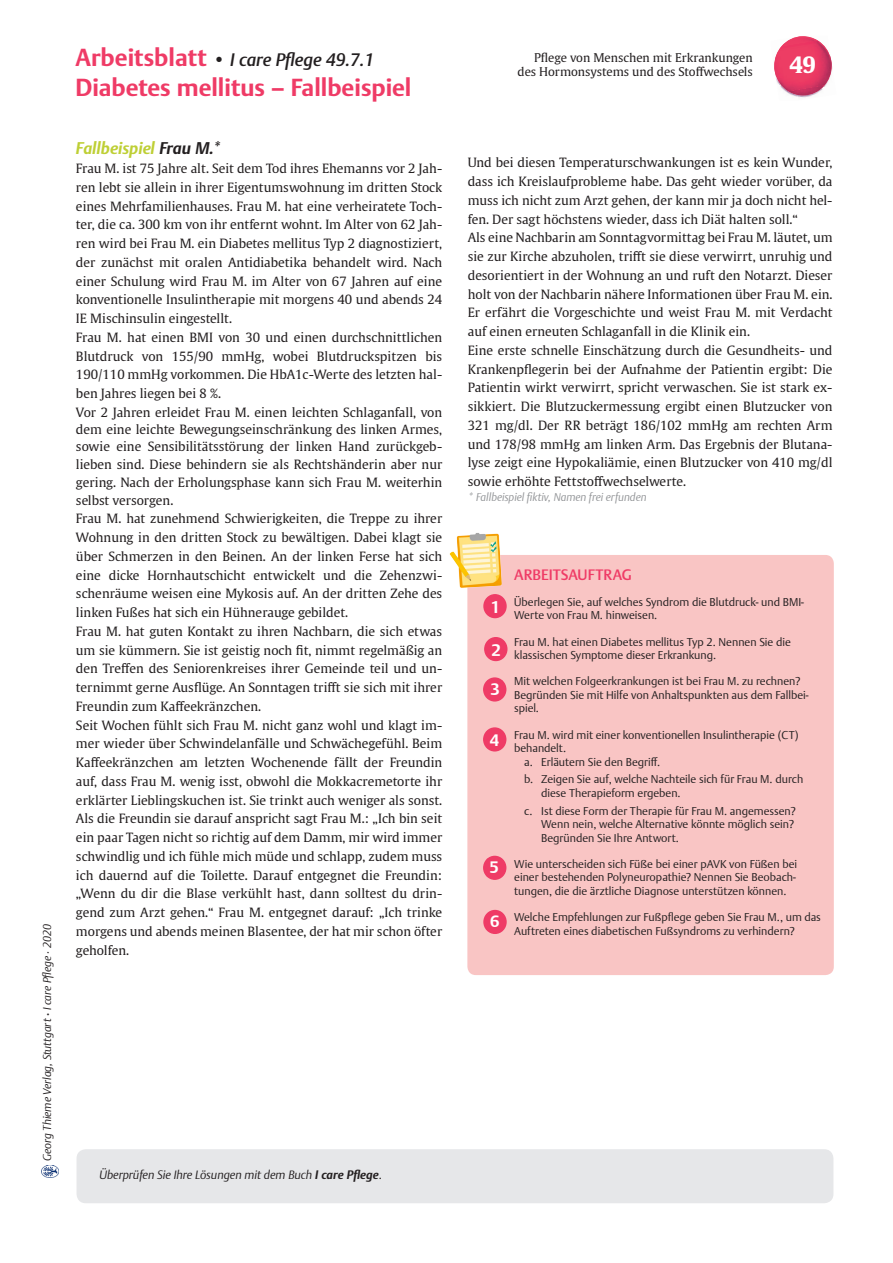
<style>
.page{position:relative;width:893px;height:1263px;background:#fff}
.page>*{position:absolute;margin:0;border:0;box-sizing:border-box;transform-origin:0 0}
.Ü1{font:700 24px "Thieme Argo 2011";color:#ef3b66}
.t1{font:700 22.5px "Thieme Gulliver 2011";color:#fff}
.Ü1-2{font:italic 500 18px "Thieme Argo 2011";color:#231f20}
.Ü2{font:italic 700 16.5px "Thieme Argo 2011";color:#becf35}
.t2{font:700 16.5px "Thieme Argo 2008";color:#fff}
.ÜberschriftKästen{font:500 15px "Thieme Argo 2011";color:#ef3b66}
.Grundtext_mit_Einzug{font:12.75px/18.8px "Thieme Gulliver 2011";color:#231f20;text-align:justify}
.Grundtext{font:12.75px/18.8px "Thieme Gulliver 2011";color:#231f20;text-align:justify}
.Fließtext_mit_Einzug{font:12.75px/17.2px "Thieme Gulliver 2011";color:#231f20;text-align:justify}
.Kapitel{font:12px "Thieme Gulliver 2011";color:#231f20}
.Copyright{font:italic 300 12px "Thieme Argo 2011";color:#231f20}
.ÜberschriftKästen-2{font:300 11.25px/13.5px "Thieme Argo 2008";color:#231f20}
.Copyright-2{font:italic 300 11.25px "Thieme Argo 2011";color:#231f20}
.Copyright-3{font:italic 300 11.25px "Thieme Argo 2011";color:#939598}
.s1{font-weight:500;font-style:normal}
.s2{font-weight:700;font-style:normal;font-size:24px;color:#ef3b66}
.s3{color:#231f20}
.s4{font-weight:700}
.s5{font-style:normal;font-size:11.25px}
</style>
<div class="page">
<div style="left:77px;top:1150px;width:756px;height:52px;background:#e6e7e9;border-radius:9px"></div>
<div style="left:77px;top:1149px;width:756px;height:54px;border:2px solid #e6e7e9;border-radius:9px"></div>
<div style="left:467px;top:555px;width:367px;height:420px;background:#f9c5c4;border-radius:9px"></div>
<div style="left:484px;top:595px;width:22px;height:22px;background:#ef3b66;border-radius:50%"></div>
<div style="left:483px;top:594px;width:24px;height:24px;border:2px solid #ef3b66;border-radius:50%"></div>
<div style="left:485px;top:638px;width:22px;height:22px;background:#ef3b66;border-radius:50%"></div>
<div style="left:484px;top:637px;width:23px;height:24px;border:2px solid #ef3b66;border-radius:50%"></div>
<div style="left:484px;top:678px;width:22px;height:23px;background:#ef3b66;border-radius:50%"></div>
<div style="left:483px;top:677px;width:23px;height:24px;border:2px solid #ef3b66;border-radius:50%"></div>
<div style="left:484px;top:728px;width:22px;height:23px;background:#ef3b66;border-radius:50%"></div>
<div style="left:483px;top:727px;width:23px;height:24px;border:2px solid #ef3b66;border-radius:50%"></div>
<div style="left:484px;top:856px;width:22px;height:23px;background:#ef3b66;border-radius:50%"></div>
<div style="left:483px;top:856px;width:23px;height:24px;border:2px solid #ef3b66;border-radius:50%"></div>
<div style="left:484px;top:910px;width:22px;height:23px;background:#ef3b66;border-radius:50%"></div>
<div style="left:483px;top:910px;width:24px;height:24px;border:2px solid #ef3b66;border-radius:50%"></div>
<img style="left:449px;top:533px;width:56px;height:66px">
<img style="left:41px;top:1165px;width:17px;height:13px">
<img style="left:785px;top:91px;width:28px;height:7px">
<img style="left:774px;top:40px;width:58px;height:51px">
<img style="left:788px;top:85px;width:37px;height:10px">
<img style="left:781px;top:36px;width:37px;height:10px">
<p class="Copyright-2" style="left:40px;top:1161px;width:239px;rotate:-90deg">Georg Thieme Verlag, Stuttgart <span class="s1">·</span> I care Pflege · 2020</p>
<p class="Ü1-2" style="left:75px;top:48px;width:300px"><span class="s2">Arbeitsblatt</span> • I care Pflege 49.7.1</p>
<p class="Ü1" style="left:75px;top:71px;width:337px">Diabetes mellitus – Fallbeispiel</p>
<p class="Ü2" style="left:76px;top:138px;width:147px">Fallbeispiel <span class="s3">Frau M.*</span></p>
<p class="Grundtext" style="left:76px;top:158px;width:368px">Frau M. ist 75 Jahre alt. Seit dem Tod ihres Ehemanns vor 2 Jah&shy;ren lebt sie allein in ihrer Eigentumswohnung im dritten Stock eines Mehrfamilienhauses. Frau M. hat eine verheiratete Toch&shy;ter, die ca. 300 km von ihr entfernt wohnt. Im Alter von 62 Jah&shy;ren wird bei Frau M. ein Diabetes mellitus Typ 2 diagnostiziert, der zunächst mit oralen Antidiabetika behandelt wird. Nach einer Schulung wird Frau M. im Alter von 67 Jahren auf eine konventionelle Insulintherapie mit morgens 40 und abends 24<br>IE Mischinsulin eingestellt.</p>
<p class="Grundtext_mit_Einzug" style="left:76px;top:327px;width:368px">Frau M. hat einen BMI von 30 und einen durchschnittlichen Blutdruck von 155/90 mmHg, wobei Blutdruckspitzen bis 190/110 mmHg vorkommen. Die HbA1c-Werte des letzten hal&shy;ben Jahres liegen bei 8 %.</p>
<p class="Fließtext_mit_Einzug" style="left:76px;top:403px;width:368px">Vor 2 Jahren erleidet Frau M. einen leichten Schlaganfall, von dem eine leichte Bewegungseinschränkung des linken Armes, sowie eine Sensibilitätsstörung der linken Hand zurückgeb&shy;lieben sind. Diese behindern sie als Rechtshänderin aber nur</p>
<p class="Fließtext_mit_Einzug" style="left:76px;top:473px;width:368px">gering. Nach der Erholungsphase kann sich Frau M. weiterhin selbst versorgen.</p>
<p class="Grundtext_mit_Einzug" style="left:76px;top:509px;width:368px">Frau M. hat zunehmend Schwierigkeiten, die Treppe zu ihrer Wohnung in den dritten Stock zu bewältigen. Dabei klagt sie über Schmerzen in den Beinen. An der linken Ferse hat sich eine dicke Hornhautschicht entwickelt und die Zehenzwi&shy;schenräume weisen eine Mykosis auf. An der dritten Zehe des linken Fußes hat sich ein Hühnerauge gebildet.</p>
<p class="Grundtext_mit_Einzug" style="left:76px;top:621px;width:368px">Frau M. hat guten Kontakt zu ihren Nachbarn, die sich etwas um sie kümmern. Sie ist geistig noch fit, nimmt regelmäßig an den Treffen des Seniorenkreises ihrer Gemeinde teil und un&shy;ternimmt gerne Ausflüge. An Sonntagen trifft sie sich mit ihrer Freundin zum Kaffeekränzchen.</p>
<p class="Grundtext_mit_Einzug" style="left:76px;top:715px;width:368px">Seit Wochen fühlt sich Frau M. nicht ganz wohl und klagt im&shy;mer wieder über Schwindelanfälle und Schwächegefühl. Beim Kaffeekränzchen am letzten Wochenende fällt der Freundin auf, dass Frau M. wenig isst, obwohl die Mokkacremetorte ihr erklärter Lieblingskuchen ist. Sie trinkt auch weniger als sonst.<br>Als die Freundin sie darauf anspricht sagt Frau M.: „Ich bin seit ein paar Tagen nicht so richtig auf dem Damm, mir wird immer schwindlig und ich fühle mich müde und schlapp, zudem muss ich dauernd auf die Toilette. Darauf entgegnet die Freundin: „Wenn du dir die Blase verkühlt hast, dann solltest du drin&shy;gend zum Arzt gehen.“ Frau M. entgegnet darauf: „Ich trinke morgens und abends meinen Blasentee, der hat mir schon öfter geholfen.</p>
<p class="Copyright" style="left:99px;top:1167px;width:284px">Überprüfen Sie Ihre Lösungen mit dem Buch <span class="s4">I care Pflege</span><span class="s5">.</span></p>
<p class="Kapitel" style="left:534px;top:48px;width:220px">Pflege von Menschen mit Erkrankungen</p>
<p class="Kapitel" style="left:517px;top:63px;width:237px">des Hormonsystems und des Stoffwechsels</p>
<p class="t1" style="left:790px;top:47px;width:28px">49</p>
<p class="Grundtext_mit_Einzug" style="left:468px;top:153px;width:366px">Und bei diesen Temperaturschwankungen ist es kein Wunder, dass ich Kreislaufprobleme habe. Das geht wieder vorüber, da muss ich nicht zum Arzt gehen, der kann mir ja doch nicht hel&shy;fen. Der sagt höchstens wieder, dass ich Diät halten soll.“</p>
<p class="Grundtext_mit_Einzug" style="left:468px;top:228px;width:366px">Als eine Nachbarin am Sonntagvormittag bei Frau M. läutet, um sie zur Kirche abzuholen, trifft sie diese verwirrt, unruhig und desorientiert in der Wohnung an und ruft den Notarzt. Dieser holt von der Nachbarin nähere Informationen über Frau M. ein.<br>Er erfährt die Vorgeschichte und weist Frau M. mit Verdacht auf einen erneuten Schlaganfall in die Klinik ein.</p>
<p class="Grundtext" style="left:468px;top:340px;width:366px">Eine erste schnelle Einschätzung durch die Gesundheits- und Krankenpflegerin bei der Aufnahme der Patientin ergibt: Die Patientin wirkt verwirrt, spricht verwaschen. Sie ist stark ex&shy;sikkiert. Die Blutzuckermessung ergibt einen Blutzucker von 321 mg/dl. Der RR beträgt 186/102 mmHg am rechten Arm und 178/98 mmHg am linken Arm. Das Ergebnis der Blutana&shy;lyse zeigt eine Hypokaliämie, einen Blutzucker von 410 mg/dl sowie erhöhte Fettstoffwechselwerte.</p>
<p class="Copyright-3" style="left:468px;top:490px;width:180px">* Fallbeispiel fiktiv, Namen frei erfunden</p>
<p class="t2" style="left:491px;top:596px;width:11px">1</p>
<p class="t2" style="left:491px;top:639px;width:11px">2</p>
<p class="t2" style="left:490px;top:678px;width:11px">3</p>
<p class="t2" style="left:490px;top:729px;width:11px">4</p>
<p class="t2" style="left:489px;top:856px;width:11px">5</p>
<p class="t2" style="left:490px;top:910px;width:11px">6</p>
<p class="ÜberschriftKästen" style="left:514px;top:564px;width:119px">ARBEITSAUFTRAG</p>
<p class="ÜberschriftKästen-2" style="left:514px;top:595px;width:291px">Überlegen Sie, auf welches Syndrom die Blutdruck- und BMI-<br>Werte von Frau M. hinweisen.</p>
<p class="ÜberschriftKästen-2" style="left:514px;top:634px;width:278px">Frau M. hat einen Diabetes mellitus Typ 2. Nennen Sie die klassischen Symptome dieser Erkrankung.</p>
<p class="ÜberschriftKästen-2" style="left:514px;top:674px;width:296px">Mit welchen Folgeerkrankungen ist bei Frau M. zu rechnen?<br>Begründen Sie mit Hilfe von Anhaltspunkten aus dem Fallbei&shy;spiel.</p>
<p class="ÜberschriftKästen-2" style="left:514px;top:727px;width:286px">Frau M. wird mit einer konventionellen Insulintherapie (CT) behandelt.</p>
<p class="ÜberschriftKästen-2" style="left:524px;top:754px;width:138px">a. Erläutern Sie den Begriff.</p>
<p class="ÜberschriftKästen-2" style="left:541px;top:772px;width:264px;text-indent:-17px">b. Zeigen Sie auf, welche Nachteile sich für Frau M. durch diese Therapieform ergeben.</p>
<p class="ÜberschriftKästen-2" style="left:541px;top:803px;width:256px;text-indent:-17px">c. Ist diese Form der Therapie für Frau M. angemessen?<br>Wenn nein, welche Alternative könnte möglich sein?<br>Begründen Sie Ihre Antwort.</p>
<p class="ÜberschriftKästen-2" style="left:514px;top:857px;width:285px;text-align:justify">Wie unterscheiden sich Füße bei einer pAVK von Füßen bei einer bestehenden Polyneuropathie? Nennen Sie Beobach&shy;tungen, die die ärztliche Diagnose unterstützen können.</p>
<p class="ÜberschriftKästen-2" style="left:514px;top:910px;width:308px">Welche Empfehlungen zur Fußpflege geben Sie Frau M., um das<br>Auftreten eines diabetischen Fußsyndroms zu verhindern?</p>
</div>
